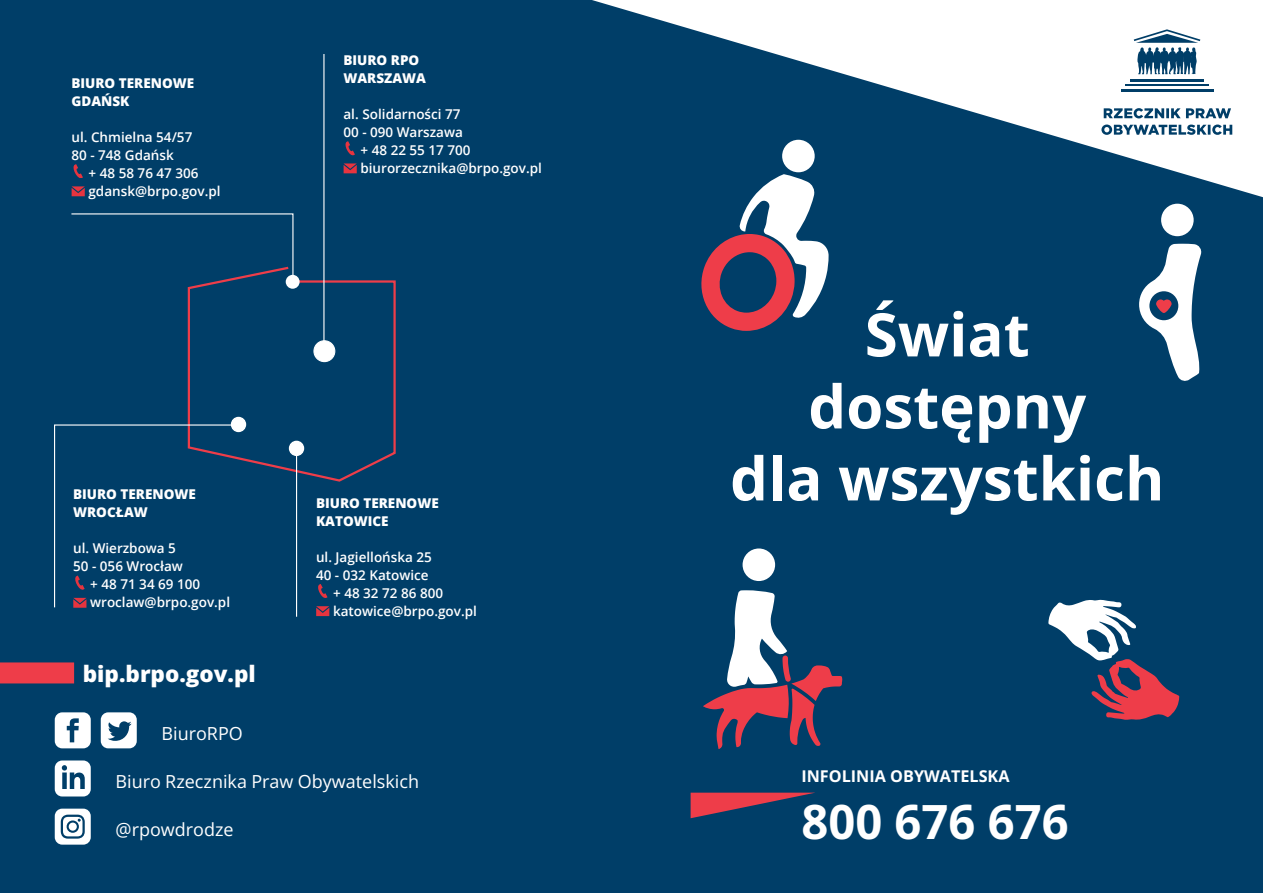
<style>
.page{position:relative;width:1263px;height:893px;background:#003e68}
.page>*{position:absolute;margin:0;border:0;box-sizing:border-box;transform-origin:0 0}
.t1{font:700 60px/72px "Open Sans";color:#fff;text-align:center}
.tyt{font:700 47.1px "Open Sans";color:#fff}
.t2{font:800 22.5px "Open Sans";color:#fff}
.body{font:18px "Open Sans";color:#fff}
.tyt-2{font:700 16.2px "Open Sans";color:#fff}
.adres{font:600 13.5px/18px "Open Sans";color:#fff}
.adres-2{font:800 13.5px "Open Sans";color:#fff}
</style>
<div class="page">
<div style="left:0;top:662px;width:74px;height:21px;background:#ee3d49"></div>
<svg style="left:55px;top:712px;width:36px;height:36px"></svg>
<svg style="left:55px;top:809px;width:36px;height:36px"></svg>
<svg style="left:55px;top:760px;width:36px;height:36px"></svg>
<svg style="left:101px;top:712px;width:36px;height:36px"></svg>
<svg style="left:691px;top:793px;width:123px;height:25px"></svg>
<svg style="left:187px;top:265px;width:209px;height:218px"></svg>
<div style="left:314px;top:341px;width:21px;height:21px;background:#fff;border-radius:50%"></div>
<div style="left:313px;top:340px;width:22px;height:22px;border:1px solid #fff;border-radius:50%"></div>
<div style="left:286px;top:275px;width:14px;height:14px;background:#fff;border-radius:50%"></div>
<div style="left:232px;top:418px;width:13px;height:13px;background:#fff;border-radius:50%"></div>
<div style="left:231px;top:417px;width:15px;height:15px;border:2px solid #fff;border-radius:50%"></div>
<div style="left:290px;top:441px;width:13px;height:14px;background:#fff;border-radius:50%"></div>
<div style="left:289px;top:441px;width:15px;height:15px;border:2px solid #fff;border-radius:50%"></div>
<hr style="left:323px;top:54px;width:1px;height:297px;background:#fff">
<svg style="left:345px;top:141px;width:10px;height:14px"></svg>
<svg style="left:344px;top:163px;width:13px;height:10px"></svg>
<svg style="left:71px;top:213px;width:223px;height:72px"></svg>
<svg style="left:73px;top:164px;width:10px;height:14px"></svg>
<svg style="left:72px;top:186px;width:13px;height:10px"></svg>
<svg style="left:54px;top:424px;width:186px;height:184px"></svg>
<svg style="left:318px;top:584px;width:10px;height:14px"></svg>
<svg style="left:316px;top:606px;width:13px;height:10px"></svg>
<hr style="left:296px;top:448px;width:1px;height:169px;background:#fff">
<svg style="left:592px;top:0;width:671px;height:197px"></svg>
<hr style="left:1130px;top:79px;width:74px;height:3px;background:#003e68">
<hr style="left:1125px;top:84px;width:84px;height:2px;background:#003e68">
<hr style="left:1121px;top:89px;width:92px;height:3px;background:#003e68">
<svg style="left:1134px;top:29px;width:66px;height:45px"></svg>
<svg style="left:1101px;top:125px;width:131px;height:10px"></svg>
<svg style="left:1104px;top:108px;width:127px;height:10px"></svg>
<svg style="left:1048px;top:599px;width:131px;height:121px"></svg>
<svg style="left:695px;top:174px;width:133px;height:157px"></svg>
<div style="left:782px;top:140px;width:33px;height:32px;background:#fff;border-radius:50%"></div>
<div style="left:742px;top:548px;width:33px;height:33px;background:#fff;border-radius:50%"></div>
<svg style="left:703px;top:590px;width:140px;height:159px"></svg>
<svg style="left:1139px;top:244px;width:63px;height:137px"></svg>
<div style="left:1161px;top:204px;width:33px;height:32px;background:#fff;border-radius:50%"></div>
<p class="adres-2" style="left:71px;top:73px;width:124px">BIURO TERENOWE</p>
<p class="adres-2" style="left:71px;top:91px;width:60px">GDAŃSK</p>
<p class="adres" style="left:71px;top:128px;width:122px">ul. Chmielna 54/57<br>80 - 748 Gdańsk</p>
<p class="adres" style="left:89px;top:164px;width:112px">+ 48 58 76 47 306</p>
<p class="adres" style="left:88px;top:182px;width:134px">gdansk@brpo.gov.pl</p>
<p class="adres-2" style="left:343px;top:50px;width:77px">BIURO RPO</p>
<p class="adres-2" style="left:343px;top:68px;width:84px">WARSZAWA</p>
<p class="adres" style="left:343px;top:105px;width:121px">al. Solidarności 77<br>00 - 090 Warszawa</p>
<p class="adres" style="left:361px;top:141px;width:112px">+ 48 22 55 17 700</p>
<p class="adres" style="left:360px;top:159px;width:183px">biurorzecznika@brpo.gov.pl</p>
<p class="adres-2" style="left:73px;top:484px;width:124px">BIURO TERENOWE</p>
<p class="adres-2" style="left:73px;top:502px;width:76px">WROCŁAW</p>
<p class="adres" style="left:73px;top:539px;width:111px">ul. Wierzbowa 5<br>50 - 056 Wrocław</p>
<p class="adres" style="left:90px;top:575px;width:112px">+ 48 71 34 69 100</p>
<p class="adres" style="left:90px;top:593px;width:141px">wroclaw@brpo.gov.pl</p>
<p class="adres-2" style="left:316px;top:493px;width:124px">BIURO TERENOWE</p>
<p class="adres-2" style="left:316px;top:511px;width:74px">KATOWICE</p>
<p class="adres" style="left:316px;top:548px;width:117px">ul. Jagiellońska 25<br>40 - 032 Katowice</p>
<p class="adres" style="left:333px;top:584px;width:112px">+ 48 32 72 86 800</p>
<p class="adres" style="left:333px;top:602px;width:145px">katowice@brpo.gov.pl</p>
<p class="t2" style="left:83px;top:659px;width:175px">bip.brpo.gov.pl</p>
<p class="body" style="left:162px;top:721px;width:83px">BiuroRPO</p>
<p class="body" style="left:116px;top:769px;width:305px">Biuro Rzecznika Praw Obywatelskich</p>
<p class="body" style="left:116px;top:817px;width:120px">@rpowdrodze</p>
<p class="t1" style="left:808px;top:297px;width:279px">Świat dostępny</p>
<p class="t1" style="left:730px;top:441px;width:436px">dla wszystkich</p>
<p class="tyt-2" style="left:801px;top:765px;width:210px">INFOLINIA OBYWATELSKA</p>
<p class="tyt" style="left:801px;top:790px;width:269px">800 676 676</p>
</div>
